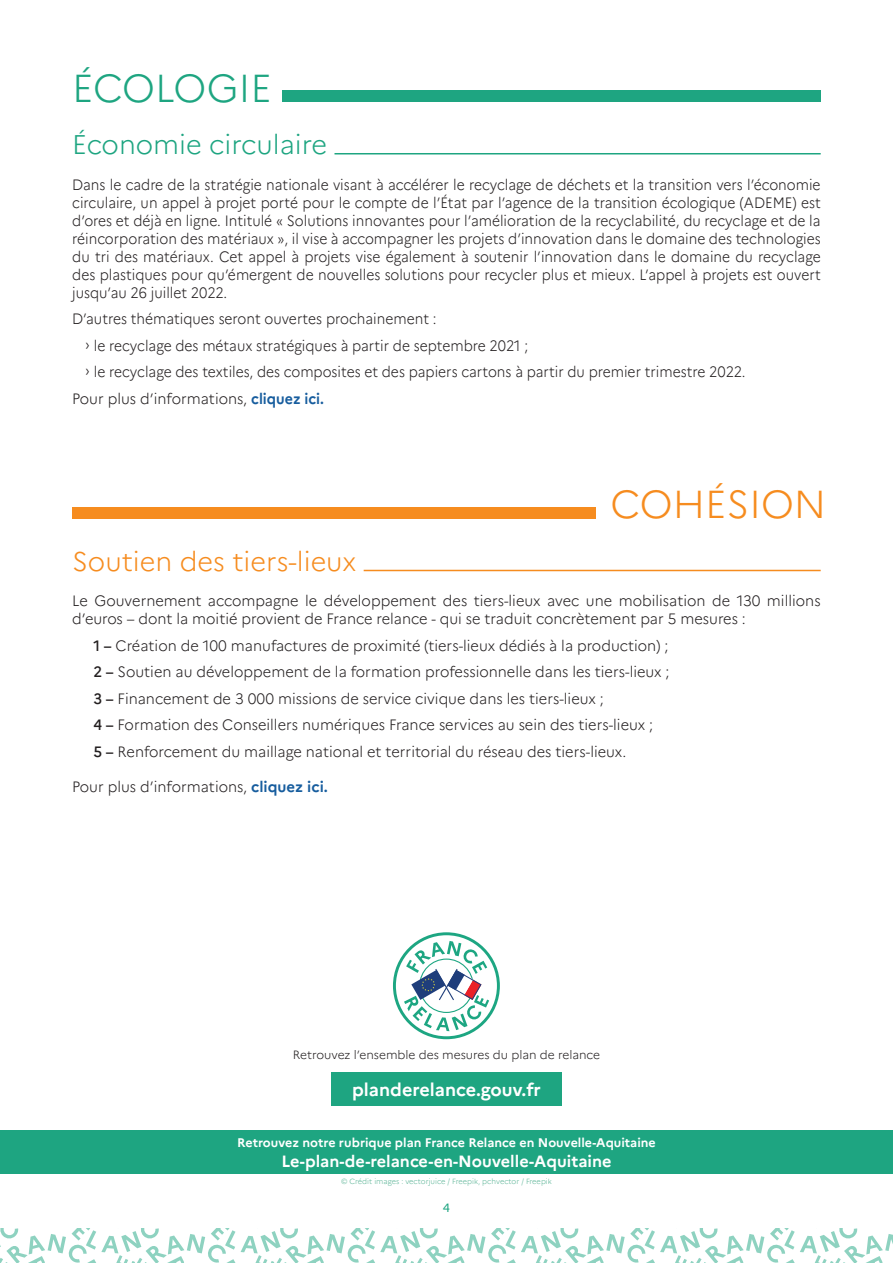
<style>
.page{position:relative;width:893px;height:1263px;background:#fff}
.page>*{position:absolute;margin:0;border:0;box-sizing:border-box;transform-origin:0 0}
.t1{font:300 39px "Marianne";color:#1ea581}
.t2{font:300 39px "Marianne";color:#f68c1f}
.t3{font:300 27px "Marianne";color:#f68c1f}
.t4{font:300 27px "Marianne";color:#1ea581}
.t5{font:700 18px "Marianne";color:#fff}
.t6{font:700 16.35px "Marianne";color:#fff}
.t7{font:300 15px/26.5px "Marianne";color:#231f20}
.t8{font:300 15px/18px "Marianne";color:#231f20;text-align:justify;scale:.92 1}
.t9{font:700 12.6px "Marianne";color:#fff}
.t10{font:300 12px "Marianne";color:#231f20}
.t11{font:12px "Marianne";color:#1ea581}
.t12{font:300 7.5px "Marianne";color:#5bb496}
.s1{font-weight:700;color:#175d9e}
.s2{font-weight:500}
</style>
<div class="page">
<svg style="left:393px;top:932px;width:107px;height:107px"></svg>
<div style="left:331px;top:1072px;width:231px;height:34px;background:#1ea581"></div>
<div style="left:0;top:1130px;width:893px;height:44px;background:#1ea581"></div>
<svg style="left:0;top:1229px;width:893px;height:34px"></svg>
<hr style="left:334px;top:153px;width:487px;height:1px;background:#1ea581">
<div style="left:282px;top:90px;width:539px;height:12px;background:#1ea581"></div>
<hr style="left:364px;top:570px;width:457px;height:1px;background:#f68c1f">
<div style="left:72px;top:507px;width:523px;height:11px;background:#f68c1f"></div>
<h1 class="t1" style="left:72px;top:64px;width:201px">ÉCOLOGIE</h1>
<h2 class="t4" style="left:72px;top:128px;width:256px">Économie circulaire</h2>
<p class="t8" style="left:72px;top:175px;width:815px">Dans le cadre de la stratégie nationale visant à accélérer le recyclage de déchets et la transition vers l’économie circulaire, un appel à projet porté pour le compte de l’État par l’agence de la transition écologique (ADEME) est d’ores et déjà en ligne. Intitulé « Solutions innovantes pour l’amélioration de la recyclabilité, du recyclage et de la réincorporation des matériaux », il vise à accompagner les projets d’innovation dans le domaine des technologies du tri des matériaux. Cet appel à projets vise également à soutenir l’innovation dans le domaine du recyclage des plastiques pour qu’émergent de nouvelles solutions pour recycler plus et mieux. L’appel à projets est ouvert jusqu’au 26 juillet 2022.</p>
<p class="t8" style="left:72px;top:310px;width:397px">D’autres thématiques seront ouvertes prochainement :</p>
<p class="t7" style="left:85px;top:332px;width:444px">› le recyclage des métaux stratégiques à partir de septembre 2021 ;</p>
<p class="t7" style="left:85px;top:358px;width:662px">› le recyclage des textiles, des composites et des papiers cartons à partir du premier trimestre 2022.</p>
<p class="t7" style="left:72px;top:385px;width:253px">Pour plus d’informations, <span class="s1">cliquez ici.</span></p>
<h1 class="t2" style="left:611px;top:481px;width:217px">COHÉSION</h1>
<h2 class="t3" style="left:72px;top:545px;width:286px">Soutien des tiers-lieux</h2>
<p class="t7" style="left:72px;top:592px;width:750px;line-height:18px">Le Gouvernement accompagne le développement des tiers-lieux avec une mobilisation de 130 millions d’euros – dont la moitié provient de France relance - qui se traduit concrètement par 5 mesures :</p>
<p class="t7" style="left:94px;top:632px;width:577px"><span class="s2">1 –</span> Création de 100 manufactures de proximité (tiers-lieux dédiés à la production) ; <span class="s2">2 –</span> Soutien au développement de la formation professionnelle dans les tiers-lieux ; <span class="s2">3 –</span> Financement de 3 000 missions de service civique dans les tiers-lieux ;<br><span class="s2">4 –</span> Formation des Conseillers numériques France services au sein des tiers-lieux ;<br><span class="s2">5 –</span> Renforcement du maillage national et territorial du réseau des tiers-lieux.</p>
<p class="t7" style="left:72px;top:773px;width:257px">Pour plus d’informations, <span class="s1">cliquez ici.</span></p>
<p class="t10" style="left:293px;top:1048px;width:309px">Retrouvez l’ensemble des mesures du plan de relance</p>
<p class="t5" style="left:352px;top:1078px;width:190px">planderelance.gouv.fr</p>
<p class="t9" style="left:237px;top:1135px;width:420px">Retrouvez notre rubrique plan France Relance en Nouvelle-Aquitaine</p>
<p class="t6" style="left:281px;top:1151px;width:332px">Le-plan-de-relance-en-Nouvelle-Aquitaine</p>
<p class="t11" style="left:443px;top:1201px;width:9px">4</p>
<p class="t12" style="left:341px;top:1176px;width:212px">© Crédit images : vectorjuice / Freepik, pchvector / Freepik</p>
</div>
